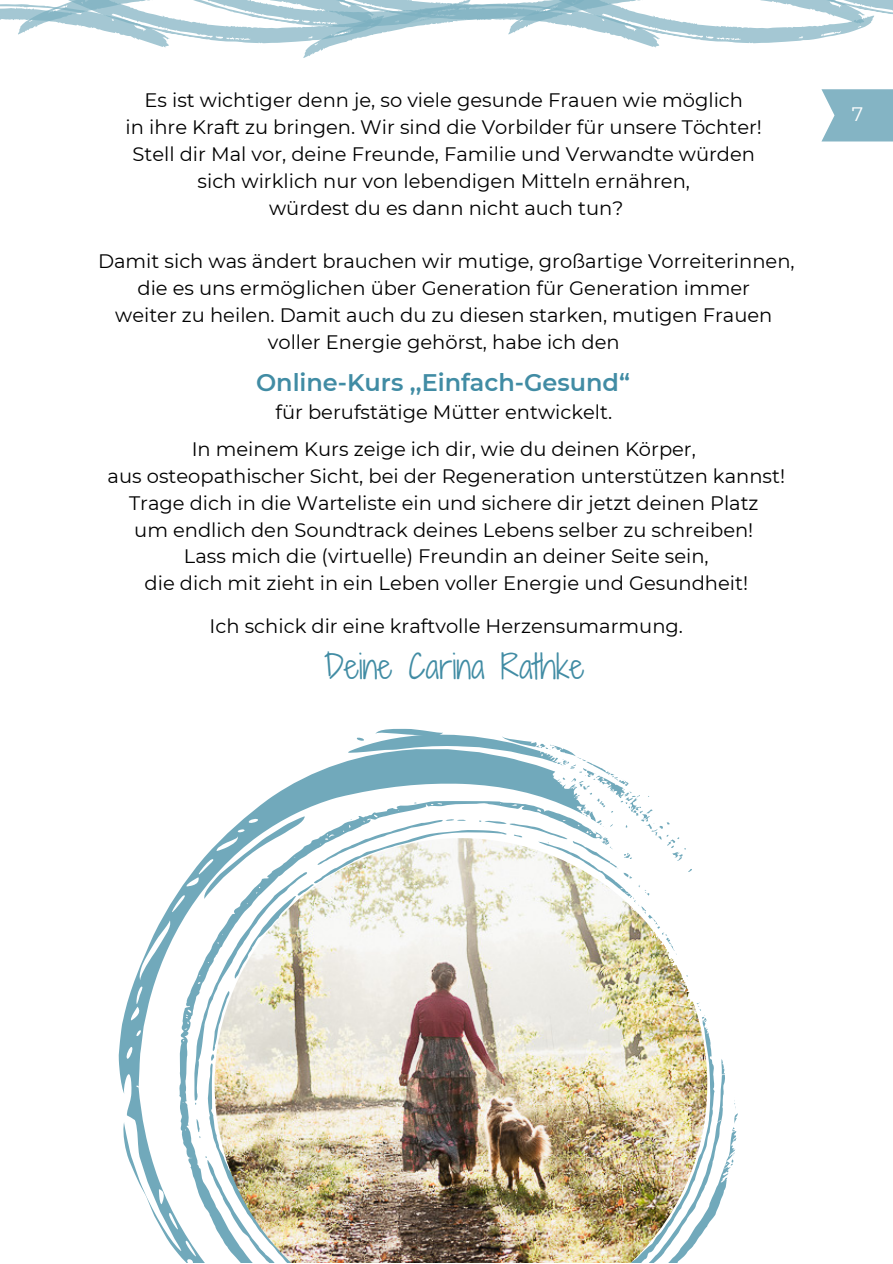
<style>
.page{position:relative;width:893px;height:1264px;background:#fff}
.page>*{position:absolute;margin:0;border:0;box-sizing:border-box;transform-origin:0 0}
.t1{font:32.25px "Shadows Into Light Two";color:#418ca4}
.t2{font:600 24px "Montserrat";color:#418ca4}
.t3{font:19.5px/26.8px "Montserrat";color:#000;text-align:center}
.t4{font:19.5px "Montserrat";color:#fff}
</style>
<div class="page">
<svg style="left:0;top:0;width:892px;height:58px"></svg>
<svg style="left:821px;top:89px;width:71px;height:52px;background:#90bbca"></svg>
<svg style="left:118px;top:734px;width:377px;height:521px"></svg>
<svg style="left:375px;top:728px;width:68px;height:8px"></svg>
<svg style="left:356px;top:737px;width:9px;height:4px"></svg>
<svg style="left:179px;top:800px;width:316px;height:462px"></svg>
<img style="left:215px;top:838px;width:481px;height:424px">
<img style="left:495px;top:739px;width:243px;height:503px">
<svg style="left:501px;top:736px;width:105px;height:54px"></svg>
<svg style="left:614px;top:781px;width:9px;height:4px"></svg>
<svg style="left:656px;top:740px;width:36px;height:36px"></svg>
<svg style="left:571px;top:804px;width:60px;height:90px"></svg>
<svg style="left:640px;top:911px;width:6px;height:5px"></svg>
<svg style="left:649px;top:930px;width:4px;height:3px"></svg>
<svg style="left:664px;top:941px;width:7px;height:7px"></svg>
<svg style="left:688px;top:1005px;width:9px;height:8px"></svg>
<svg style="left:710px;top:1104px;width:23px;height:65px"></svg>
<p class="t3" style="left:126px;top:87px;width:638px">Es ist wichtiger denn je, so viele gesunde Frauen wie möglich<br>in ihre Kraft zu bringen. Wir sind die Vorbilder für unsere Töchter!<br>Stell dir Mal vor, deine Freunde, Familie und Verwandte würden sich wirklich nur von lebendigen Mitteln ernähren,<br>würdest du es dann nicht auch tun?</p>
<p class="t3" style="left:98px;top:248px;width:698px">Damit sich was ändert brauchen wir mutige, großartige Vorreiterinnen, die es uns ermöglichen über Generation für Generation immer<br>weiter zu heilen. Damit auch du zu diesen starken, mutigen Frauen voller Energie gehörst, habe ich den</p>
<p class="t2" style="left:256px;top:368px;width:375px">Online-Kurs ,,Einfach-Gesund“</p>
<p class="t3" style="left:192px;top:393px;width:505px;line-height:36.9px">für berufstätige Mütter entwickelt.<br>In meinem Kurs zeige ich dir, wie du deinen Körper,</p>
<p class="t3" style="left:108px;top:462px;width:679px">aus osteopathischer Sicht, bei der Regeneration unterstützen kannst!<br>Trage dich in die Warteliste ein und sichere dir jetzt deinen Platz<br>um endlich den Soundtrack deines Lebens selber zu schreiben!<br>Lass mich die (virtuelle) Freundin an deiner Seite sein,<br>die dich mit zieht in ein Leben voller Energie und Gesundheit!</p>
<p class="t3" style="left:209px;top:613px;width:475px">Ich schick dir eine kraftvolle Herzensumarmung.</p>
<h1 class="t1" style="left:324px;top:643px;width:262px">Deine Carina Rathke</h1>
<p class="t4" style="left:851px;top:102px;width:13px">7</p>
</div>
